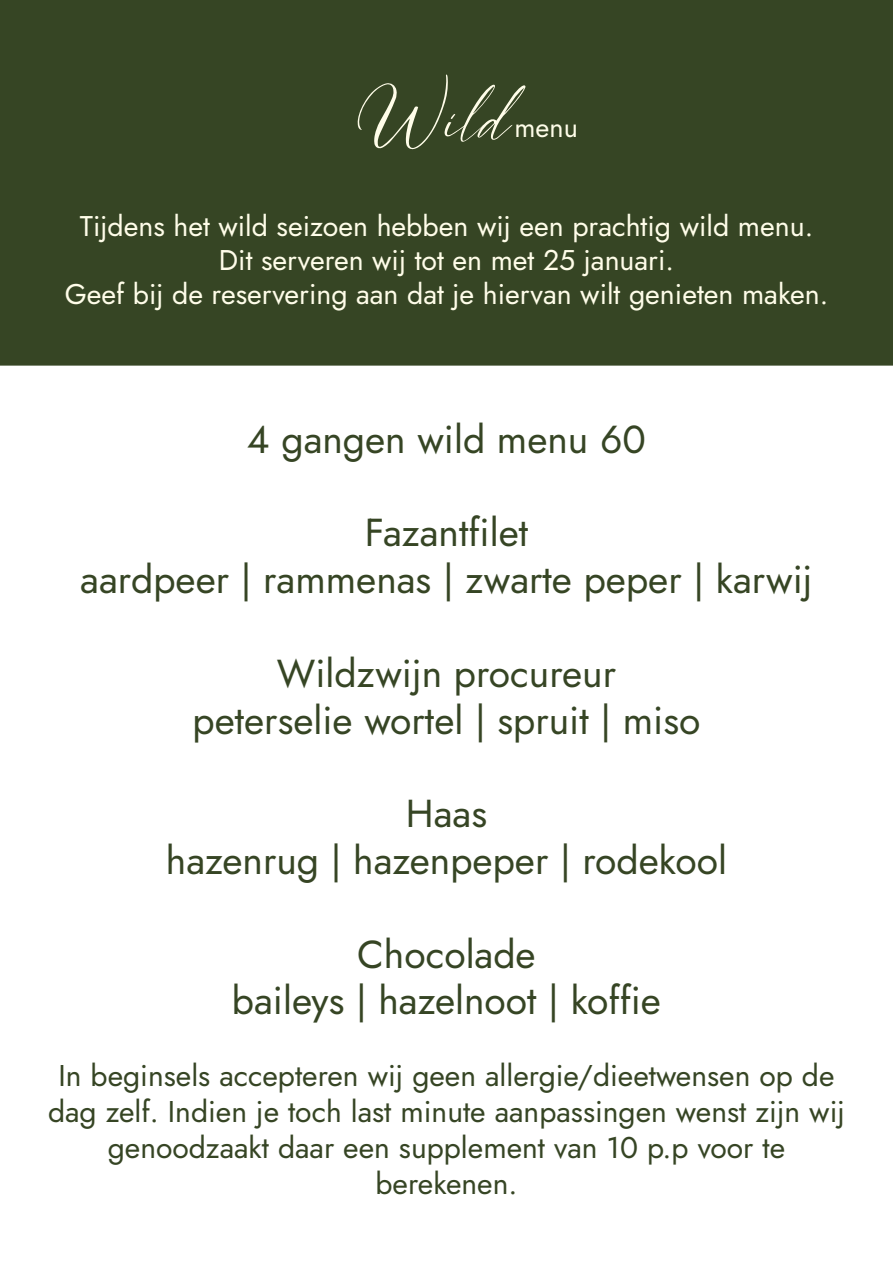
<style>
.page{position:relative;width:893px;height:1263px;background:#fff}
.page>*{position:absolute;margin:0;border:0;box-sizing:border-box;transform-origin:0 0}
.t1{font:129px "Amtenli";color:#fffde9}
.t2{font:39px "Jost";color:#364524}
.t3{font:30px/36px "Jost";color:#364524;text-align:center}
.t4{font:28.5px "Jost";color:#fffde9}
.t5{font:27px "Jost";color:#fffde9}
</style>
<div class="page">
<div style="left:1px;top:1px;width:891px;height:364px;background:#364524"></div>
<div style="left:0;top:0;width:893px;height:366px;border:2px solid #364524"></div>
<p class="t1" style="left:358px;top:34px;width:149px">Wild</p>
<p class="t5" style="left:514px;top:109px;width:65px">menu</p>
<p class="t4" style="left:80px;top:207px;width:735px">Tijdens het wild seizoen hebben wij een prachtig wild menu.</p>
<p class="t4" style="left:219px;top:241px;width:457px">Dit serveren wij tot en met 25 januari.</p>
<p class="t4" style="left:65px;top:275px;width:765px">Geef bij de reservering aan dat je hiervan wilt genieten maken.</p>
<p class="t2" style="left:247px;top:412px;width:400px">4 gangen wild menu 60</p>
<p class="t2" style="left:365px;top:506px;width:165px">Fazantfilet</p>
<p class="t2" style="left:80px;top:553px;width:734px">aardpeer | rammenas | zwarte peper | karwij</p>
<p class="t2" style="left:277px;top:646px;width:341px">Wildzwijn procureur</p>
<p class="t2" style="left:193px;top:693px;width:509px">peterselie wortel | spruit | miso</p>
<p class="t2" style="left:406px;top:787px;width:83px">Haas</p>
<p class="t2" style="left:166px;top:834px;width:563px">hazenrug | hazenpeper | rodekool</p>
<p class="t2" style="left:357px;top:927px;width:180px">Chocolade</p>
<p class="t2" style="left:232px;top:974px;width:431px">baileys | hazelnoot | koffie</p>
<p class="t3" style="left:48px;top:1058px;width:798px">In beginsels accepteren wij geen allergie/dieetwensen op de dag zelf. Indien je toch last minute aanpassingen wenst zijn wij genoodzaakt daar een supplement van 10 p.p voor te</p>
<p class="t3" style="left:375px;top:1166px;width:143px">berekenen.</p>
</div>
